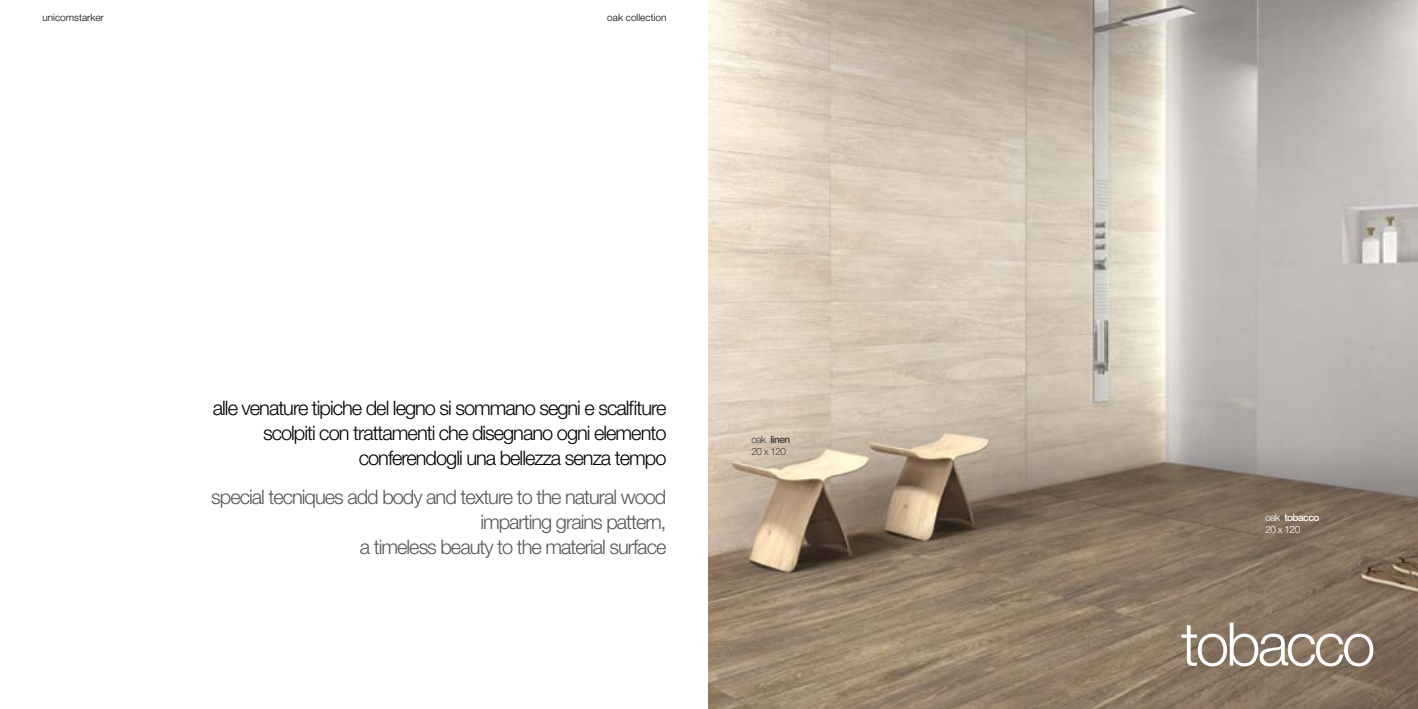
<style>
.page{position:relative;width:1418px;height:709px;background:#fff}
.page>*{position:absolute;margin:0;border:0;box-sizing:border-box;transform-origin:0 0}
.t1{font:300 60px "Helvetica Neue LT Std";letter-spacing:-.05em;color:#fff}
.t2{font:300 20px/25px "Helvetica Neue LT Std";letter-spacing:-.05em;color:#000;text-align:right}
.t3{font:300 20px/25px "Helvetica Neue LT Std";letter-spacing:-.05em;color:#575756;text-align:right}
.t4{font:300 10px "Helvetica Neue LT Std";color:#000}
.t5{font:300 10px/12px "Helvetica Neue LT Std";color:#fff}
.t6{font:300 10px/12px "Helvetica Neue LT Std";color:#3c3c3b}
.s1{font-weight:500}
</style>
<div class="page">
<img style="left:709px;top:0;width:708px;height:709px">
<p class="t4" style="left:43px;top:12px;width:63px">unicomstarker</p>
<p class="t4" style="left:607px;top:12px;width:61px">oak collection</p>
<p class="t2" style="left:213px;top:395px;width:455px">alle venature tipiche del legno si sommano segni e scalfiture scolpiti con trattamenti che disegnano ogni elemento conferendogli una bellezza senza tempo</p>
<p class="t3" style="left:211px;top:484px;width:456px">special tecniques add body and texture to the natural wood imparting grains pattern,<br>a timeless beauty to the material surface</p>
<p class="t6" style="left:751px;top:433px;width:40px">oak <span class="s1">linen<br></span>20 x 120</p>
<p class="t5" style="left:1265px;top:511px;width:55px">oak <span class="s1">tobacco<br></span>20 x 120</p>
<h1 class="t1" style="left:1180px;top:607px;width:196px">tobacco</h1>
</div>
